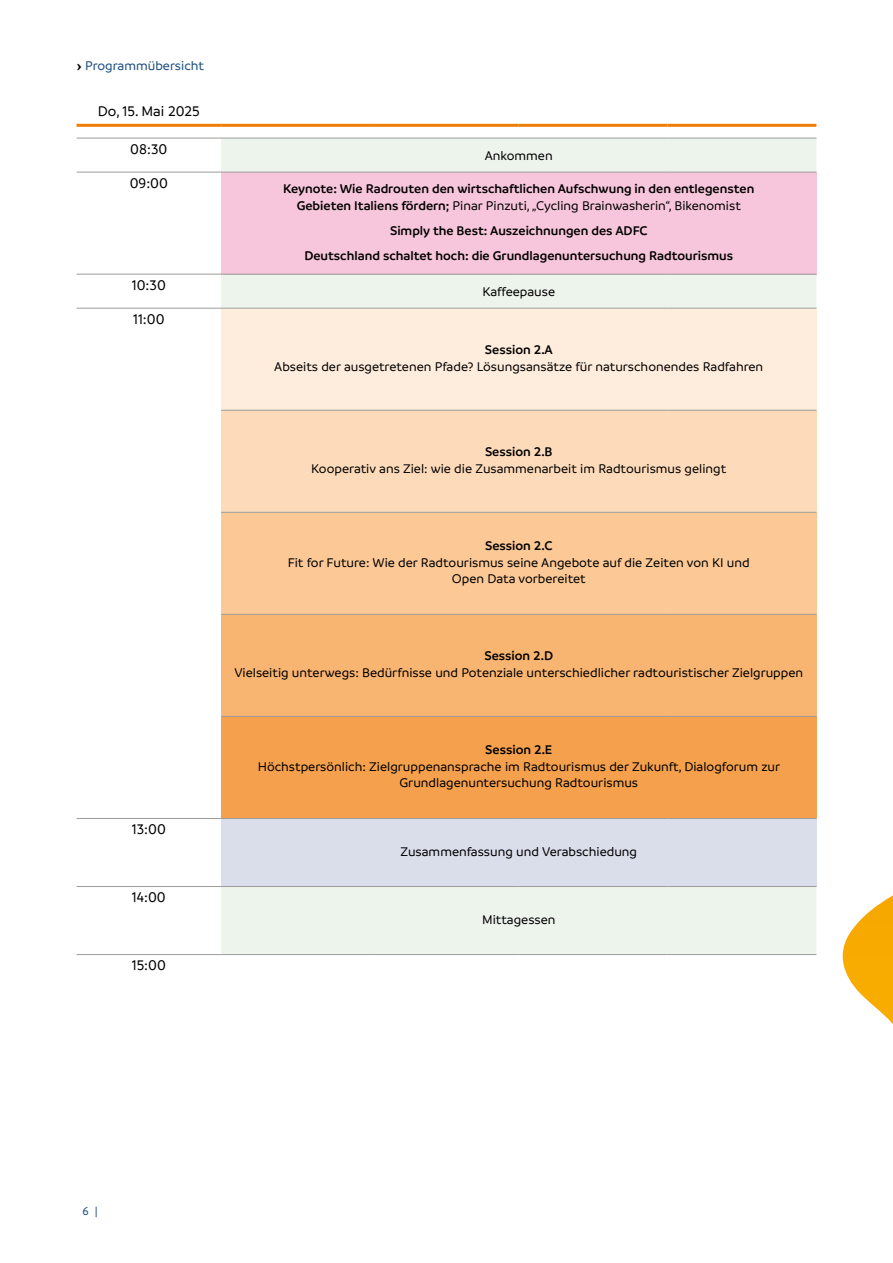
<style>
.page{position:relative;width:893px;height:1263px;background:#fff}
.page>*{position:absolute;margin:0;border:0;box-sizing:border-box;transform-origin:0 0}
.Tabelle_Headline{font:500 15px "Branding";color:#000}
.Tabelle_Event_center{font:500 13.5px/16.5px "Branding";color:#000;text-align:center}
.Tabelle_Event_center-2{font:600 13.5px/16.5px "Branding";color:#000;text-align:center}
.t1{font:500 13.5px "Branding";color:#1a4c7f}
.t2{font:500 12px "Branding";color:#1a4c7f}
.s1{font-weight:600;font-size:19.5px;color:#000}
.s2{font-weight:500}
</style>
<div class="page">
<div style="left:221px;top:139px;width:595px;height:815px;background:#ecf4eb"></div>
<div style="left:221px;top:172px;width:595px;height:102px;background:#f7c6dc"></div>
<div style="left:221px;top:308px;width:595px;height:102px;background:#feeddd"></div>
<div style="left:221px;top:410px;width:595px;height:102px;background:#fddbba"></div>
<div style="left:221px;top:512px;width:595px;height:102px;background:#fbc896"></div>
<div style="left:221px;top:614px;width:595px;height:102px;background:#f8b471"></div>
<div style="left:221px;top:716px;width:595px;height:102px;background:#f5a04c"></div>
<div style="left:221px;top:818px;width:595px;height:68px;background:#daddea"></div>
<hr style="left:221px;top:138px;width:149px;height:1px;background:#9d9d9c">
<hr style="left:370px;top:138px;width:149px;height:1px;background:#9d9d9c">
<hr style="left:519px;top:138px;width:149px;height:1px;background:#9d9d9c">
<hr style="left:668px;top:138px;width:148px;height:1px;background:#9d9d9c">
<hr style="left:221px;top:172px;width:149px;height:1px;background:#9d9d9c">
<hr style="left:370px;top:172px;width:149px;height:1px;background:#9d9d9c">
<hr style="left:519px;top:172px;width:149px;height:1px;background:#9d9d9c">
<hr style="left:668px;top:172px;width:148px;height:1px;background:#9d9d9c">
<hr style="left:221px;top:512px;width:149px;height:1px;background:#9d9d9c">
<hr style="left:370px;top:512px;width:149px;height:1px;background:#9d9d9c">
<hr style="left:519px;top:512px;width:149px;height:1px;background:#9d9d9c">
<hr style="left:668px;top:512px;width:148px;height:1px;background:#9d9d9c">
<hr style="left:77px;top:124px;width:144px;height:3px;background:#ef7e09">
<hr style="left:221px;top:124px;width:149px;height:3px;background:#ef7e09">
<hr style="left:370px;top:124px;width:149px;height:3px;background:#ef7e09">
<hr style="left:519px;top:124px;width:149px;height:3px;background:#ef7e09">
<hr style="left:668px;top:124px;width:148px;height:3px;background:#ef7e09">
<hr style="left:221px;top:614px;width:149px;height:1px;background:#9d9d9c">
<hr style="left:370px;top:614px;width:149px;height:1px;background:#9d9d9c">
<hr style="left:519px;top:614px;width:149px;height:1px;background:#9d9d9c">
<hr style="left:668px;top:614px;width:148px;height:1px;background:#9d9d9c">
<hr style="left:221px;top:716px;width:149px;height:1px;background:#9d9d9c">
<hr style="left:370px;top:716px;width:149px;height:1px;background:#9d9d9c">
<hr style="left:519px;top:716px;width:149px;height:1px;background:#9d9d9c">
<hr style="left:668px;top:716px;width:148px;height:1px;background:#9d9d9c">
<hr style="left:221px;top:410px;width:149px;height:1px;background:#9d9d9c">
<hr style="left:370px;top:410px;width:149px;height:1px;background:#9d9d9c">
<hr style="left:519px;top:410px;width:149px;height:1px;background:#9d9d9c">
<hr style="left:668px;top:410px;width:148px;height:1px;background:#9d9d9c">
<hr style="left:221px;top:308px;width:149px;height:1px;background:#9d9d9c">
<hr style="left:370px;top:308px;width:149px;height:1px;background:#9d9d9c">
<hr style="left:519px;top:308px;width:149px;height:1px;background:#9d9d9c">
<hr style="left:668px;top:308px;width:148px;height:1px;background:#9d9d9c">
<hr style="left:77px;top:308px;width:144px;height:1px;background:#9d9d9c">
<hr style="left:221px;top:818px;width:149px;height:1px;background:#9d9d9c">
<hr style="left:370px;top:818px;width:149px;height:1px;background:#9d9d9c">
<hr style="left:519px;top:818px;width:149px;height:1px;background:#9d9d9c">
<hr style="left:668px;top:818px;width:148px;height:1px;background:#9d9d9c">
<hr style="left:221px;top:886px;width:149px;height:1px;background:#9d9d9c">
<hr style="left:370px;top:886px;width:149px;height:1px;background:#9d9d9c">
<hr style="left:519px;top:886px;width:149px;height:1px;background:#9d9d9c">
<hr style="left:668px;top:886px;width:148px;height:1px;background:#9d9d9c">
<hr style="left:77px;top:172px;width:144px;height:1px;background:#9d9d9c">
<hr style="left:77px;top:818px;width:144px;height:1px;background:#9d9d9c">
<hr style="left:77px;top:886px;width:144px;height:1px;background:#9d9d9c">
<hr style="left:77px;top:954px;width:144px;height:1px;background:#9d9d9c">
<hr style="left:221px;top:954px;width:149px;height:1px;background:#9d9d9c">
<hr style="left:370px;top:954px;width:149px;height:1px;background:#9d9d9c">
<hr style="left:519px;top:954px;width:149px;height:1px;background:#9d9d9c">
<hr style="left:668px;top:954px;width:148px;height:1px;background:#9d9d9c">
<hr style="left:77px;top:274px;width:144px;height:1px;background:#9d9d9c">
<hr style="left:221px;top:274px;width:149px;height:1px;background:#9d9d9c">
<hr style="left:370px;top:274px;width:149px;height:1px;background:#9d9d9c">
<hr style="left:519px;top:274px;width:149px;height:1px;background:#9d9d9c">
<hr style="left:668px;top:274px;width:148px;height:1px;background:#9d9d9c">
<hr style="left:77px;top:138px;width:144px;height:1px;background:#9d9d9c">
<svg style="left:842px;top:895px;width:51px;height:129px"></svg>
<p class="t1" style="left:77px;top:59px;width:129px"><span class="s1">›</span> Programmübersicht</p>
<p class="Tabelle_Headline" style="left:98px;top:103px;width:103px">Do, 15. Mai 2025</p>
<p class="Tabelle_Headline" style="left:130px;top:141px;width:39px">08:30</p>
<p class="Tabelle_Headline" style="left:130px;top:175px;width:40px">09:00</p>
<p class="Tabelle_Headline" style="left:132px;top:277px;width:36px">10:30</p>
<p class="Tabelle_Headline" style="left:133px;top:311px;width:33px">11:00</p>
<p class="Tabelle_Headline" style="left:132px;top:821px;width:36px">13:00</p>
<p class="Tabelle_Headline" style="left:132px;top:889px;width:35px">14:00</p>
<p class="Tabelle_Headline" style="left:132px;top:958px;width:36px">15:00</p>
<p class="Tabelle_Event_center" style="left:485px;top:148px;width:69px">Ankommen</p>
<p class="Tabelle_Event_center-2" style="left:283px;top:180px;width:473px">Keynote: Wie Radrouten den wirtschaftlichen Aufschwung in den entlegensten<br>Gebieten Italiens fördern; <span class="s2">Pinar Pinzuti, „Cycling Brainwasherin“, Bikenomist</span></p>
<p class="Tabelle_Event_center-2" style="left:390px;top:222px;width:259px">Simply the Best: Auszeichnungen des ADFC</p>
<p class="Tabelle_Event_center-2" style="left:304px;top:247px;width:430px">Deutschland schaltet hoch: die Grundlagenuntersuchung Radtourismus</p>
<p class="Tabelle_Event_center" style="left:482px;top:284px;width:74px">Kaffeepause</p>
<p class="Tabelle_Event_center-2" style="left:485px;top:342px;width:69px">Session 2.A</p>
<p class="Tabelle_Event_center" style="left:274px;top:358px;width:490px">Abseits der ausgetretenen Pfade? Lösungsansätze für naturschonendes Radfahren</p>
<p class="Tabelle_Event_center-2" style="left:485px;top:444px;width:69px">Session 2.B</p>
<p class="Tabelle_Event_center" style="left:311px;top:460px;width:416px">Kooperativ ans Ziel: wie die Zusammenarbeit im Radtourismus gelingt</p>
<p class="Tabelle_Event_center-2" style="left:485px;top:537px;width:69px">Session 2.C</p>
<p class="Tabelle_Event_center" style="left:288px;top:554px;width:463px">Fit for Future: Wie der Radtourismus seine Angebote auf die Zeiten von KI und<br>Open Data vorbereitet</p>
<p class="Tabelle_Event_center-2" style="left:484px;top:648px;width:70px">Session 2.D</p>
<p class="Tabelle_Event_center" style="left:234px;top:664px;width:570px">Vielseitig unterwegs: Bedürfnisse und Potenziale unterschiedlicher radtouristischer Zielgruppen</p>
<p class="Tabelle_Event_center-2" style="left:485px;top:741px;width:69px">Session 2.E</p>
<p class="Tabelle_Event_center" style="left:258px;top:758px;width:524px">Höchstpersönlich: Zielgruppenansprache im Radtourismus der Zukunft, Dialogforum zur<br>Grundlagenuntersuchung Radtourismus</p>
<p class="Tabelle_Event_center" style="left:400px;top:843px;width:238px">Zusammenfassung und Verabschiedung</p>
<p class="Tabelle_Event_center" style="left:482px;top:911px;width:75px">Mittagessen</p>
<p class="t2" style="left:82px;top:1204px;width:17px">6 |</p>
</div>
